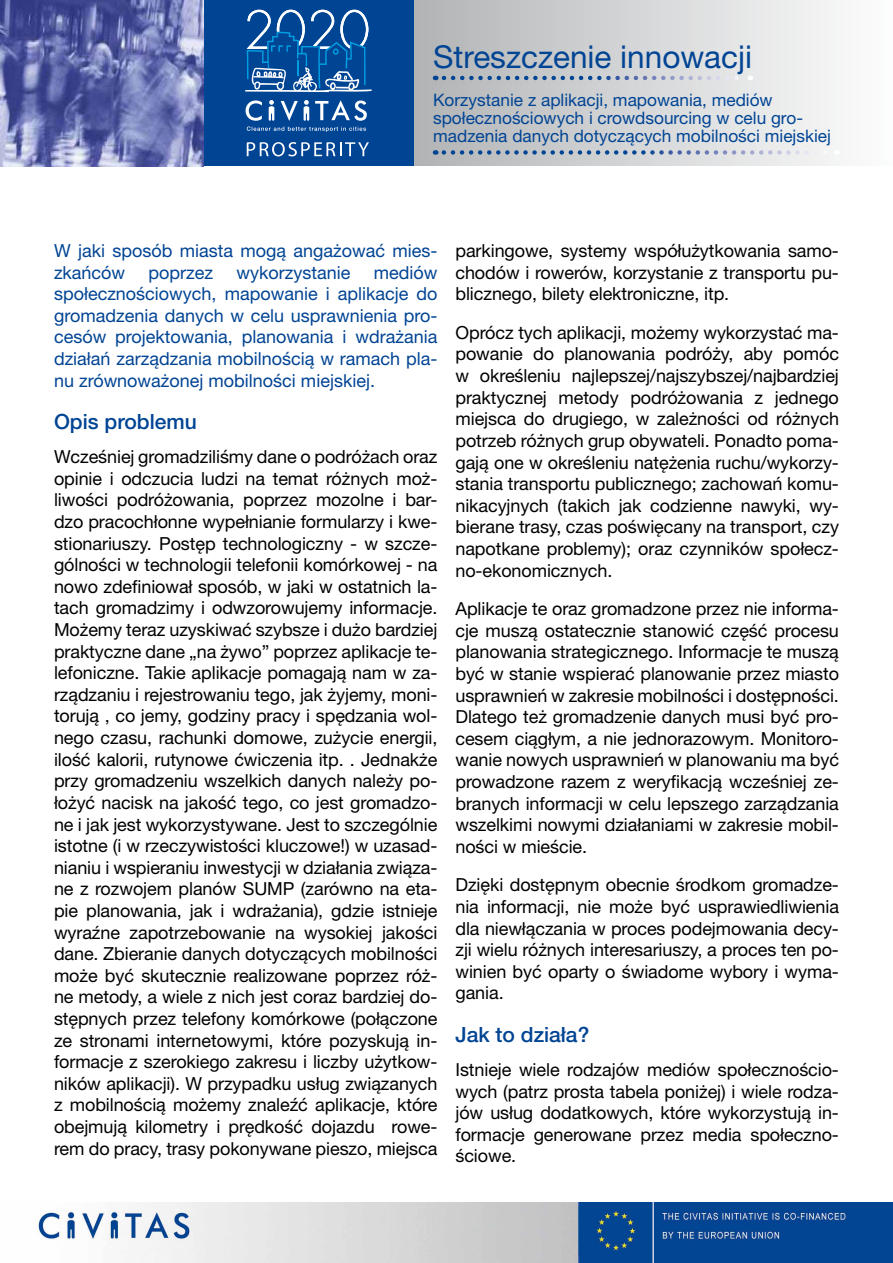
<style>
.page{position:relative;width:893px;height:1263px;background:#fff}
.page>*{position:absolute;margin:0;border:0;box-sizing:border-box;transform-origin:0 0}
.t1{font:31.5px "Helvetica Neue LT Pro";color:#004494}
.t2{font:500 21px "Helvetica Neue LT Pro";color:#004494}
.t3{font:18px/21.6px "Helvetica Neue LT Pro";letter-spacing:-.005em;color:#000;text-align:justify}
.t4{font:18px/21.6px "Helvetica Neue LT Pro";color:#004494}
.t5{font:17.25px/18px "Helvetica Neue LT Pro";color:#004494}
</style>
<div class="page">
<img style="left:37px;top:1203px;width:856px;height:60px">
<div style="left:413px;top:0;width:480px;height:165px;background:linear-gradient(to right,#b1b3b5,#fdfdfd)"></div>
<div style="left:200px;top:0;width:214px;height:165px;background:#004494"></div>
<img style="left:0;top:0;width:203px;height:166px">
<svg style="left:246px;top:100px;width:121px;height:32px"></svg>
<svg style="left:245px;top:10px;width:127px;height:82px"></svg>
<svg style="left:247px;top:142px;width:122px;height:14px"></svg>
<svg style="left:444px;top:76px;width:306px;height:4px"></svg>
<svg style="left:444px;top:150px;width:393px;height:5px;background:#a6b4c9"></svg>
<h1 class="t1" style="left:433px;top:38px;width:320px">Streszczenie innowacji</h1>
<p class="t5" style="left:433px;top:91px;width:399px">Korzystanie z aplikacji, mapowania, mediów społecznościowych i crowdsourcing w celu gro&shy;madzenia danych dotyczących mobilności miejskiej</p>
<p class="t4" style="left:54px;top:240px;width:385px">W jaki sposób miasta mogą angażować mies&shy;zkańców</p>
<p class="t4" style="left:54px;top:261px;width:385px;text-align:justify;text-indent:320px">mediów społecznościowych, mapowanie i aplikacje do gromadzenia danych w celu usprawnienia pro&shy;cesów projektowania, planowania i wdrażania działań zarządzania mobilnością w ramach pla&shy;nu zrównoważonej mobilności miejskiej.</p>
<p class="t2" style="left:54px;top:409px;width:144px">Opis problemu</p>
<p class="t3" style="left:54px;top:446px;width:385px">Wcześniej gromadziliśmy dane o podróżach oraz opinie i odczucia ludzi na temat różnych moż&shy;liwości podróżowania, poprzez mozolne i bar&shy;dzo pracochłonne wypełnianie formularzy i kwe&shy;stionariuszy. Postęp technologiczny - w szcze&shy;gólności w technologii telefonii komórkowej - na nowo zdefiniował sposób, w jaki w ostatnich la&shy;tach gromadzimy i odwzorowujemy informacje.<br>Możemy teraz uzyskiwać szybsze i dużo bardziej praktyczne dane „na żywo” poprzez aplikacje te&shy;lefoniczne. Takie aplikacje pomagają nam w za&shy;rządzaniu i rejestrowaniu tego, jak żyjemy, moni&shy;torują , co jemy, godziny pracy i spędzania wol&shy;nego czasu, rachunki domowe, zużycie energii, ilość kalorii, rutynowe ćwiczenia itp. . Jednakże przy gromadzeniu wszelkich danych należy po&shy;łożyć nacisk na jakość tego, co jest gromadzo&shy;ne i jak jest wykorzystywane. Jest to szczególnie istotne (i w rzeczywistości kluczowe!) w uzasad&shy;nianiu i wspieraniu inwestycji w działania związa&shy;ne z rozwojem planów SUMP (zarówno na eta&shy;pie planowania, jak i wdrażania), gdzie istnieje wyraźne zapotrzebowanie na wysokiej jakości dane. Zbieranie danych dotyczących mobilności może być skutecznie realizowane poprzez róż&shy;ne metody, a wiele z nich jest coraz bardziej do&shy;stępnych przez telefony komórkowe (połączone ze stronami internetowymi, które pozyskują in&shy;formacje z szerokiego zakresu i liczby użytkow&shy;ników aplikacji). W przypadku usług związanych z mobilnością możemy znaleźć aplikacje, które obejmują kilometry i prędkość dojazdu rowe&shy;rem do pracy, trasy pokonywane pieszo, miejsca</p>
<p class="t4" style="left:149px;top:261px;width:66px">poprzez</p>
<p class="t4" style="left:237px;top:261px;width:115px">wykorzystanie</p>
<p class="t3" style="left:455px;top:240px;width:385px">parkingowe, systemy współużytkowania samo&shy;chodów i rowerów, korzystanie z transportu pu&shy;blicznego, bilety elektroniczne, itp.</p>
<p class="t3" style="left:455px;top:321px;width:385px">Oprócz tych aplikacji, możemy wykorzystać ma&shy;powanie do planowania podróży, aby pomóc w określeniu najlepszej/najszybszej/najbardziej praktycznej metody podróżowania z jednego miejsca do drugiego, w zależności od różnych potrzeb różnych grup obywateli. Ponadto poma&shy;gają one w określeniu natężenia ruchu/wykorzy&shy;stania transportu publicznego; zachowań komu&shy;nikacyjnych (takich jak codzienne nawyki, wy&shy;bierane trasy, czas poświęcany na transport, czy napotkane problemy); oraz czynników społecz&shy;no-ekonomicznych.</p>
<p class="t3" style="left:455px;top:598px;width:385px">Aplikacje te oraz gromadzone przez nie informa&shy;cje muszą ostatecznie stanowić część procesu planowania strategicznego. I nformacje te muszą być w stanie wspierać planowanie przez miasto usprawnień w zakresie mobilności i dostępności.<br>Dlatego też gromadzenie danych musi być pro&shy;cesem ciągłym, a nie jednorazowym. Monitoro&shy;wanie nowych usprawnień w planowaniu ma być prowadzone razem z weryfikacją wcześniej ze&shy;branych informacji w celu lepszego zarządzania wszelkimi nowymi działaniami w zakresie mobil&shy;ności w mieście.</p>
<p class="t3" style="left:455px;top:874px;width:385px">Dzięki dostępnym obecnie środkom gromadze&shy;nia informacji, nie może być usprawiedliwienia dla niewłączania w proces podejmowania decy&shy;zji wielu różnych interesariuszy, a proces ten po&shy;winien być oparty o świadome wybory i wyma&shy;gania.</p>
<p class="t2" style="left:455px;top:1021px;width:135px">Jak to działa?</p>
<p class="t3" style="left:455px;top:1058px;width:385px">Istnieje wiele rodzajów mediów społecznościo&shy;wych (patrz prosta tabela poniżej) i wiele rodza&shy;jów usług dodatkowych, które wykorzystują in&shy;formacje generowane przez media społeczno&shy;ściowe.</p>
</div>
